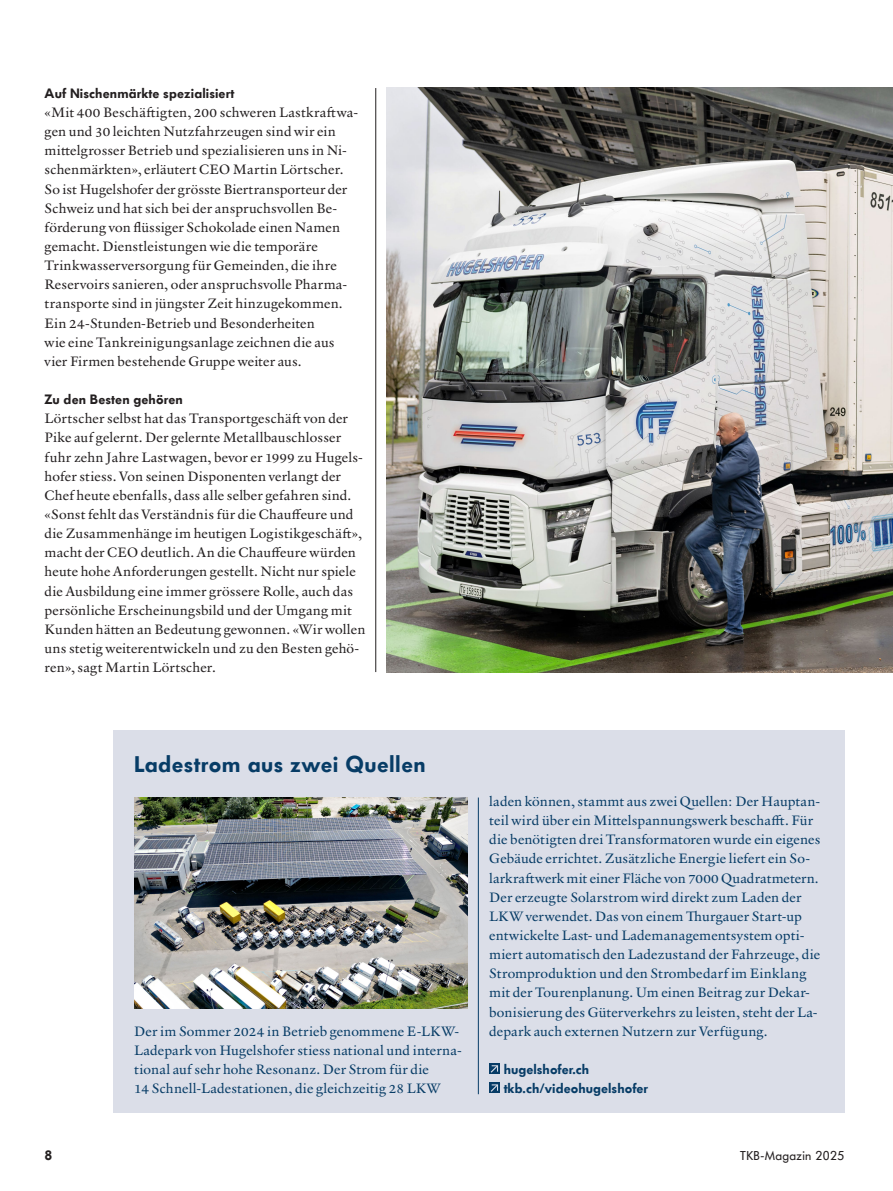
<style>
.page{position:relative;width:893px;height:1191px;background:#fff}
.page>*{position:absolute;margin:0;border:0;box-sizing:border-box;transform-origin:0 0}
.t1{font:600 22.5px "Futura BQ";letter-spacing:.02em;color:#073c66}
.t2{font:13.8px/19.2px "Verdigris MVB Pro Text";letter-spacing:.015em;color:#231f20}
.t3{font:13.8px/19.2px "Verdigris MVB Pro Text";letter-spacing:.015em;color:#073c66}
.t4{font:600 13.5px "Futura BQ";letter-spacing:.01em;color:#231f20}
.t5{font:600 13.5px/19.2px "Futura BQ";letter-spacing:.005em;color:#073c66}
.t6{font:12.75px "Futura BQ";letter-spacing:.03em;color:#231f20}
</style>
<div class="page">
<div style="left:113px;top:730px;width:731px;height:383px;background:#dbdee8"></div>
<svg style="left:489px;top:1063px;width:11px;height:11px"></svg>
<svg style="left:491px;top:1065px;width:7px;height:7px"></svg>
<svg style="left:489px;top:1082px;width:11px;height:11px"></svg>
<svg style="left:491px;top:1084px;width:7px;height:7px"></svg>
<img style="left:134px;top:797px;width:334px;height:211px">
<hr style="left:375px;top:88px;width:1px;height:584px;background:#231f20">
<hr style="left:478px;top:797px;width:1px;height:297px;background:#073c66">
<img style="left:387px;top:88px;width:506px;height:584px">
<p class="t4" style="left:45px;top:84px;width:191px">Auf Nischenmärkte spezialisiert</p>
<p class="t2" style="left:45px;top:102px;width:314px">«Mit 400 Beschäftigten, 200 schweren Lastkraftwa&shy;gen und 30 leichten Nutzfahrzeugen sind wir ein mittelgrosser Betrieb und spezialisieren uns in Ni&shy;schenmärkten», erläutert CEO Martin Lörtscher.<br>So ist Hugelshofer der grösste Biertransporteur der Schweiz und hat sich bei der anspruchsvollen Be&shy;förderung von flüssiger Schokolade einen Namen gemacht. Dienstleistungen wie die temporäre Trinkwasserversorgung für Gemeinden, die ihre Reservoirs sanieren, oder anspruchsvolle Pharma&shy;transporte sind in jüngster Zeit hinzugekommen.<br>Ein 24-Stunden-Betrieb und Besonderheiten<br>wie eine Tankreinigungsanlage zeichnen die aus vier Firmen bestehende Gruppe weiter aus.</p>
<p class="t4" style="left:45px;top:390px;width:140px">Zu den Besten gehören</p>
<p class="t2" style="left:45px;top:408px;width:322px">Lörtscher selbst hat das Transportgeschäft von der Pike auf gelernt. Der gelernte Metallbauschlosser fuhr zehn Jahre Lastwagen, bevor er 1999 zu Hugels&shy;hofer stiess. Von seinen Disponenten verlangt der Chef heute ebenfalls, dass alle selber gefahren sind. «Sonst fehlt das Verständnis für die Chauffeure und die Zusammenhänge im heutigen Logistikgeschäft», macht der CEO deutlich. An die Chauffeure würden heute hohe Anforderungen gestellt. Nicht nur spiele die Ausbildung eine immer grössere Rolle, auch das persönliche Erscheinungsbild und der Umgang mit Kunden hätten an Bedeutung gewonnen. «Wir wollen uns stetig weiterentwickeln und zu den Besten gehö&shy;ren», sagt Martin Lörtscher.</p>
<h1 class="t1" style="left:134px;top:749px;width:293px">Ladestrom aus zwei Quellen</h1>
<p class="t3" style="left:134px;top:1021px;width:329px">Der im Sommer 2024 in Betrieb genommene E-LKW-Ladepark von Hugelshofer stiess national und interna&shy;tional auf sehr hohe Resonanz. Der Strom für die<br>14 Schnell-Ladestationen, die gleichzeitig 28 LKW</p>
<p class="t3" style="left:489px;top:791px;width:333px">laden können, stammt aus zwei Quellen: Der Hauptan&shy;teil wird über ein Mittelspannungswerk beschafft. Für die benötigten drei Transformatoren wurde ein eigenes Gebäude errichtet. Zusätzliche Energie liefert ein So&shy;larkraftwerk mit einer Fläche von 7000 Quadratmetern.<br>Der erzeugte Solarstrom wird direkt zum Laden der LKW verwendet. Das von einem Thurgauer Start-up entwickelte Last- und Lademanagementsystem opti&shy;miert automatisch den Ladezustand der Fahrzeuge, die Stromproduktion und den Strombedarf im Einklang mit der Tourenplanung. Um einen Beitrag zur Dekar&shy;bonisierung des Güterverkehrs zu leisten, steht der La&shy;depark auch externen Nutzern zur Verfügung.</p>
<p class="t5" style="left:504px;top:1059px;width:146px">hugelshofer.ch tkb.ch/videohugelshofer</p>
<p class="t4" style="left:45px;top:1146px;width:9px">8</p>
<p class="t6" style="left:740px;top:1146px;width:106px">TKB-Magazin 2025</p>
</div>
